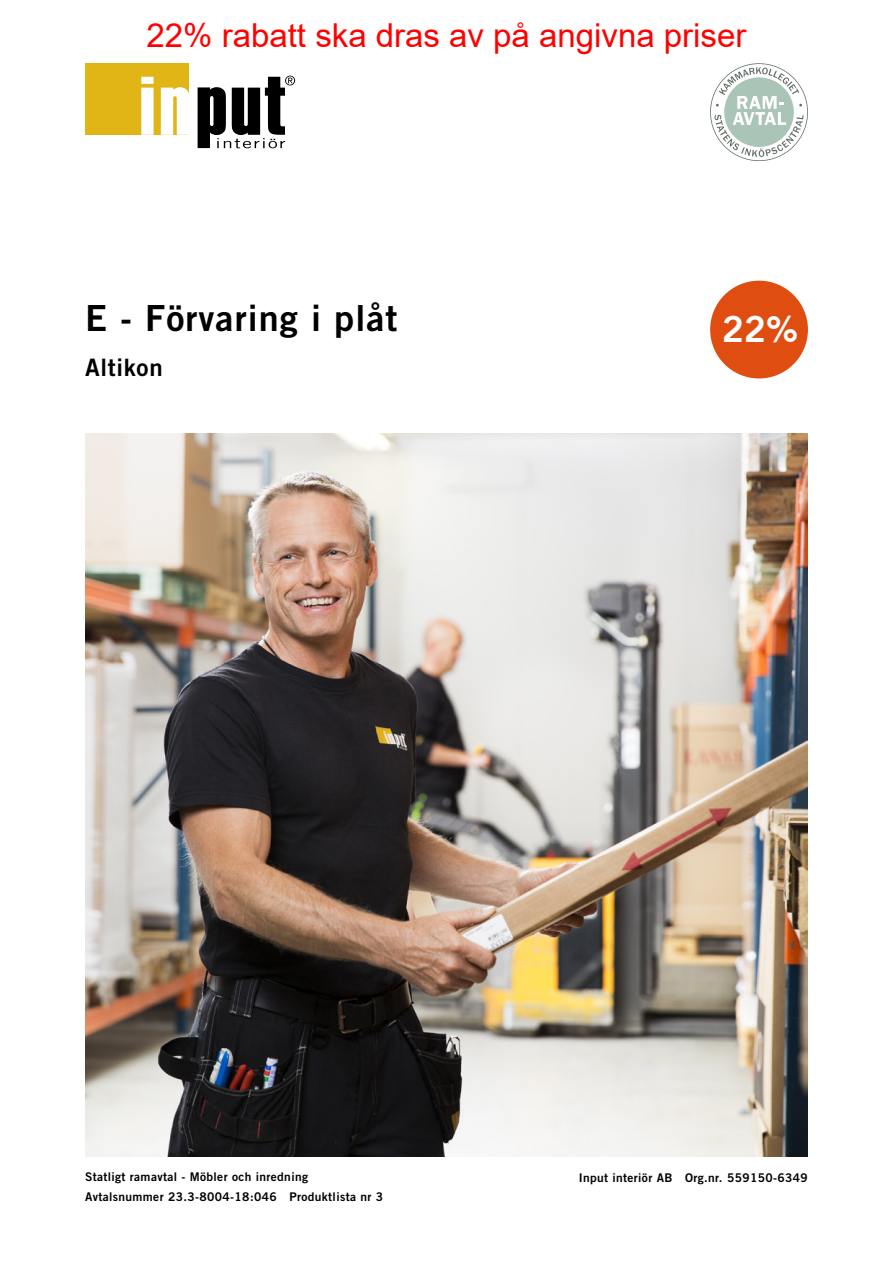
<style>
.page{position:relative;width:893px;height:1263px;background:#fff}
.page>*{position:absolute;margin:0;border:0;box-sizing:border-box;transform-origin:0 0}
.t1{font:36px "Trade Gothic LT Std Bd 2";letter-spacing:.03em;color:#000}
.t2{font:36px "Trade Gothic LT Std Bd 2";color:#fff}
.t3{font:33px "Arial";color:#f00}
.t4{font:24px "Trade Gothic LT Std Bd 2";letter-spacing:.03em;color:#000}
.t5{font:12px/19.4px "Trade Gothic LT Std Bd 2";letter-spacing:.03em;color:#000}
</style>
<div class="page">
<div style="left:85px;top:63px;width:104px;height:72px;background:#e1b516"></div>
<svg style="left:141px;top:77px;width:13px;height:58px"></svg>
<svg style="left:161px;top:87px;width:28px;height:48px"></svg>
<svg style="left:198px;top:76px;width:97px;height:72px"></svg>
<svg style="left:710px;top:63px;width:98px;height:98px"></svg>
<img style="left:85px;top:434px;width:723px;height:723px">
<div style="left:710px;top:281px;width:98px;height:97px;background:#df4e10;border-radius:50%"></div>
<h2 class="t3" style="left:147px;top:13px;width:601px">22% rabatt ska dras av på angivna priser</h2>
<h1 class="t1" style="left:85px;top:296px;width:314px">E - Förvaring i plåt</h1>
<h3 class="t4" style="left:85px;top:353px;width:79px">Altikon</h3>
<h1 class="t2" style="left:722px;top:307px;width:77px">22%</h1>
<p class="t5" style="left:85px;top:1167px;width:300px">Statligt ramavtal - Möbler och inredning<br>Avtalsnummer 23.3-8004-18:046 Produktlista nr 3</p>
<p class="t5" style="left:579px;top:1168px;width:231px">Input interiör AB Org.nr. 559150-6349</p>
</div>
